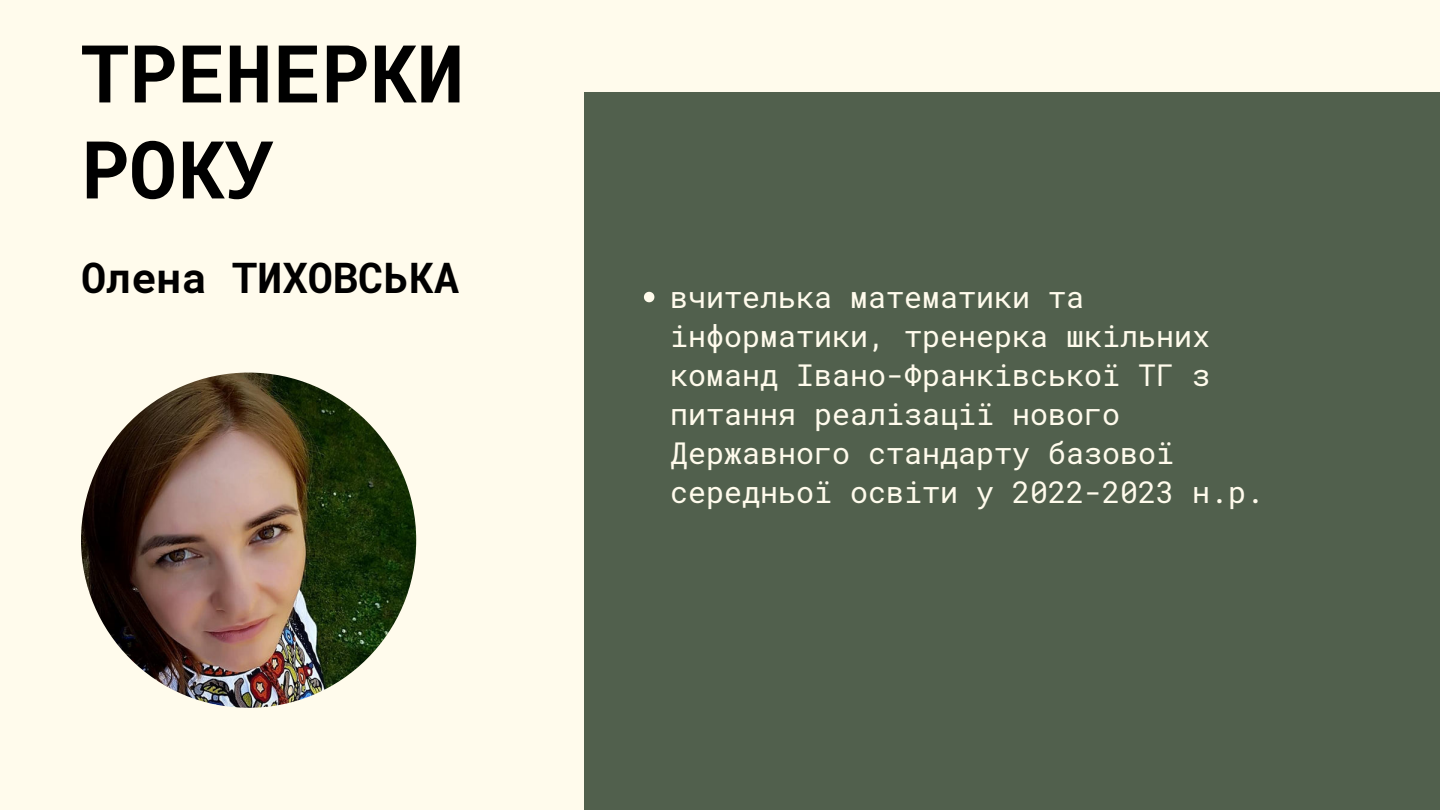
<style>
.page{position:relative;width:1440px;height:810px;background:#fffbec}
.page>*{position:absolute;margin:0;border:0;box-sizing:border-box;transform-origin:0 0}
.t1{font:700 80px/96px "Roboto Mono";color:#000}
.t2{font:700 42px "Roboto Mono";color:#000}
.t3{font:30px/39px "Roboto Mono";color:#fffbec}
</style>
<div class="page">
<div style="left:584px;top:92px;width:856px;height:718px;background:#51604d"></div>
<img style="left:81px;top:373px;width:335px;height:335px;border-radius:50%">
<svg style="left:644px;top:292px;width:10px;height:10px"></svg>
<h1 class="t1" style="left:81px;top:23px;width:386px">ТРЕНЕРКИ<br>РОКУ</h1>
<h2 class="t2" style="left:81px;top:248px;width:379px">Олена ТИХОВСЬКА</h2>
<p class="t3" style="left:670px;top:276px;width:596px">вчителька математики та інформатики, тренерка шкільних команд Івано-Франківської ТГ з питання реалізації нового<br>Державного стандарту базової середньої освіти у 2022-2023 н.р.</p>
</div>
